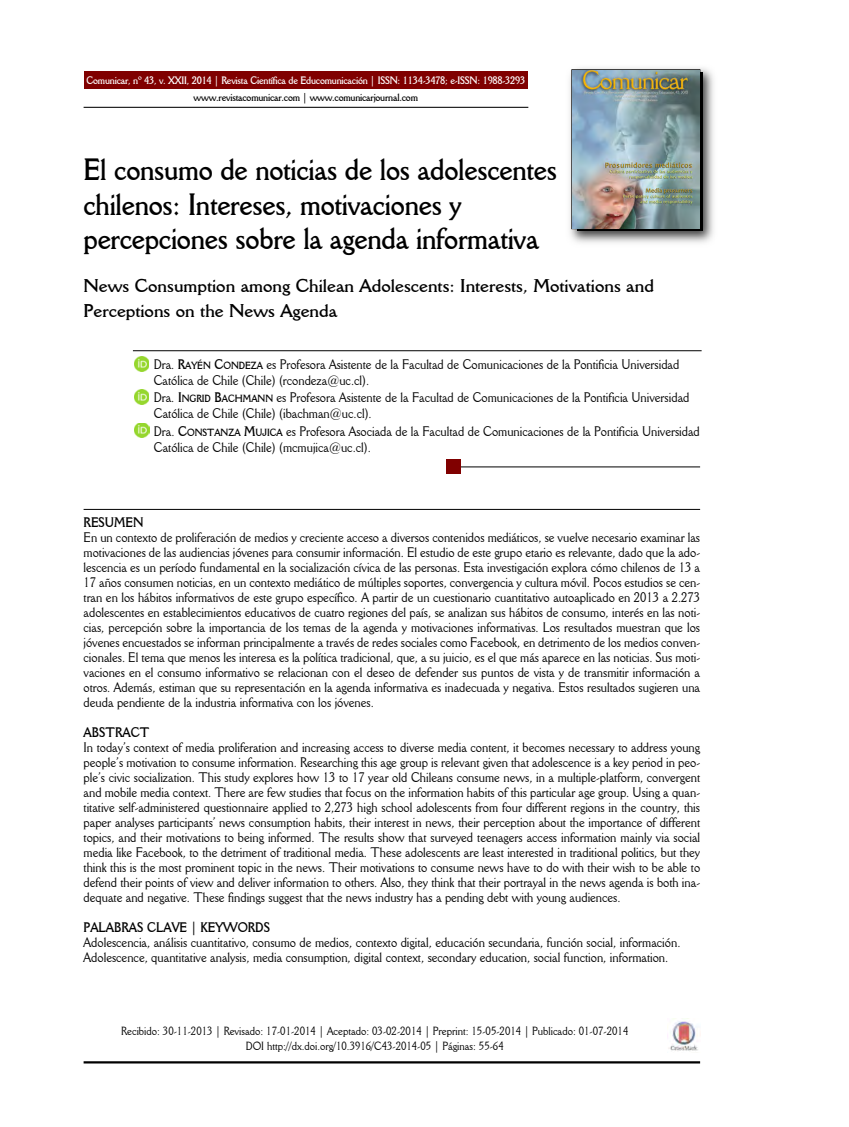
<style>
.page{position:relative;width:849px;height:1127px;background:#fff}
.page>*{position:absolute;margin:0;border:0;box-sizing:border-box;transform-origin:0 0}
.t1{font:700 30px/34.5px "Della Robbia BT";letter-spacing:-.01em;color:#000;scale:.9 1}
.t2{font:700 18px/26px "Della Robbia BT";color:#000}
.t3{font:13.5px/15px "Della Robbia BT";color:#000;scale:.9 1}
.t4{font:700 13.5px "Della Robbia BT";color:#000;scale:.9 1}
.t5{font:11.55px/15px "Della Robbia BT";color:#000;text-align:center;scale:.9 1}
.t6{font:700 10.5px "Della Robbia BT";letter-spacing:-.02em;color:#fff;scale:.9 1}
.t7{font:700 10.5px "Della Robbia BT";letter-spacing:-.02em;color:#000;scale:.9 1}
.s1{font-weight:700}
.s2{font-weight:700;font-size:10.2px}
</style>
<div class="page">
<svg style="left:83px;top:106px;width:446px;height:2px"></svg>
<div style="left:84px;top:71px;width:444px;height:17px;background:#800000"></div>
<img style="left:569px;top:68px;width:145px;height:175px">
<img style="left:577px;top:73px;width:125px;height:157px">
<img style="left:572px;top:70px;width:128px;height:158px">
<svg style="left:132px;top:350px;width:570px;height:1px"></svg>
<svg style="left:83px;top:508px;width:618px;height:2px"></svg>
<svg style="left:461px;top:466px;width:240px;height:1px"></svg>
<img style="left:668px;top:1018px;width:30px;height:33px">
<hr style="left:84px;top:1061px;width:616px;height:2px;background:#000">
<div style="left:446px;top:460px;width:15px;height:14px;background:#800000"></div>
<svg style="left:138px;top:356px;width:8px;height:16px"></svg>
<img style="left:134px;top:357px;width:15px;height:14px">
<svg style="left:138px;top:389px;width:8px;height:16px"></svg>
<img style="left:134px;top:390px;width:15px;height:14px">
<svg style="left:138px;top:425px;width:12px;height:13px"></svg>
<img style="left:134px;top:423px;width:15px;height:14px">
<p class="t6" style="left:86px;top:74px;width:489px">Comunicar, nº 43, v. XXII, 2014 | Revista Científica de Educomunicación | ISSN: 1134-3478; e-ISSN: 1988-3293</p>
<p class="t7" style="left:194px;top:91px;width:251px">www.revistacomunicar.com | www.comunicarjournal.com</p>
<h1 class="t1" style="left:84px;top:152px;width:528px">El consumo de noticias de los adolescentes chilenos: Intereses, motivaciones y percepciones sobre la agenda informativa</h1>
<h2 class="t2" style="left:84px;top:272px;width:572px">News Consumption among Chilean Adolescents: Interests, Motivations and<br>Perceptions on the News Agenda</h2>
<p class="t3" style="left:154px;top:356px;width:586px;line-height:15.8px">Dra. <span class="s1">R</span><span class="s2">AYÉN</span> <span class="s1">C</span><span class="s2">ONDEZA</span> es Profesora Asistente de la Facultad de Comunicaciones de la Pontificia Universidad<br>Católica de Chile (Chile) (rcondeza@uc.cl).</p>
<p class="t3" style="left:154px;top:390px;width:597px;line-height:15.8px">Dra. <span class="s1">I</span><span class="s2">NGRID</span> <span class="s1">B</span><span class="s2">ACHMANN</span> es Profesora Asistente de la Facultad de Comunicaciones de la Pontificia Universidad<br>Católica de Chile (Chile) (ibachman@uc.cl).</p>
<p class="t3" style="left:154px;top:423px;width:608px;line-height:15.8px">Dra. <span class="s1">C</span><span class="s2">ONSTANZA</span> <span class="s1">M</span><span class="s2">UJICA</span> es Profesora Asociada de la Facultad de Comunicaciones de la Pontificia Universidad<br>Católica de Chile (Chile) (mcmujica@uc.cl).</p>
<p class="t4" style="left:84px;top:514px;width:68px">RESUMEN</p>
<p class="t3" style="left:84px;top:530px;width:687px;text-align:justify">En un contexto de proliferación de medios y creciente acceso a diversos contenidos mediáticos, se vuelve necesario examinar las motivaciones de las audiencias jóvenes para consumir información. El estudio de este grupo etario es relevante, dado que la ado&shy;lescencia es un período fundamental en la socialización cívica de las personas. Esta investigación explora cómo chilenos de 13 a 17 años consumen noticias, en un contexto mediático de múltiples soportes, convergencia y cultura móvil. Pocos estudios se cen&shy;tran en los hábitos informativos de este grupo específico. A partir de un cuestionario cuantitativo autoaplicado en 2013 a 2.273 adolescentes en establecimientos educativos de cuatro regiones del país, se analizan sus hábitos de consumo, interés en las noti&shy;cias, percepción sobre la importancia de los temas de la agenda y motivaciones informativas. Los resultados muestran que los jóvenes encuestados se informan principalmente a través de redes sociales como Facebook, en detrimento de los medios conven&shy;cionales. El tema que menos les interesa es la política tradicional, que, a su juicio, es el que más aparece en las noticias. Sus moti&shy;vaciones en el consumo informativo se relacionan con el deseo de defender sus puntos de vista y de transmitir información a otros. Además, estiman que su representación en la agenda informativa es inadecuada y negativa. Estos resultados sugieren una deuda pendiente de la industria informativa con los jóvenes.</p>
<p class="t4" style="left:84px;top:724px;width:75px">ABSTRACT</p>
<p class="t3" style="left:84px;top:740px;width:687px;text-align:justify">In today’s context of media proliferation and increasing access to diverse media content, it becomes necessary to address young people’s motivation to consume information. Researching this age group is relevant given that adolescence is a key period in peo&shy;ple’s civic socialization. This study explores how 13 to 17 year old Chileans consume news, in a multiple-platform, convergent and mobile media context. There are few studies that focus on the information habits of this particular age group. Using a quan&shy;titative self-administered questionnaire applied to 2,273 high school adolescents from four different regions in the country, this paper analyses participants’ news consumption habits, their interest in news, their perception about the importance of different topics, and their motivations to being informed. The results show that surveyed teenagers access information mainly via social media like Facebook, to the detriment of traditional media. These adolescents are least interested in traditional politics, but they think this is the most prominent topic in the news. Their motivations to consume news have to do with their wish to be able to defend their points of view and deliver information to others. Also, they think that their portrayal in the news agenda is both ina&shy;dequate and negative. These findings suggest that the news industry has a pending debt with young audiences.</p>
<p class="t4" style="left:84px;top:919px;width:209px">PALABRAS CLAVE | KEYWORDS</p>
<p class="t3" style="left:84px;top:935px;width:665px">Adolescencia, análisis cuantitativo, consumo de medios, contexto digital, educación secundaria, función social, información.<br>Adolescence, quantitative analysis, media consumption, digital context, secondary education, social function, information.</p>
<p class="t5" style="left:121px;top:1023px;width:565px">Recibido: 30-11-2013 | Revisado: 17-01-2014 | Aceptado: 03-02-2014 | Preprint: 15-05-2014 | Publicado: 01-07-2014<br>DOI http://dx.doi.org/10.3916/C43-2014-05 | Páginas: 55-64</p>
</div>
